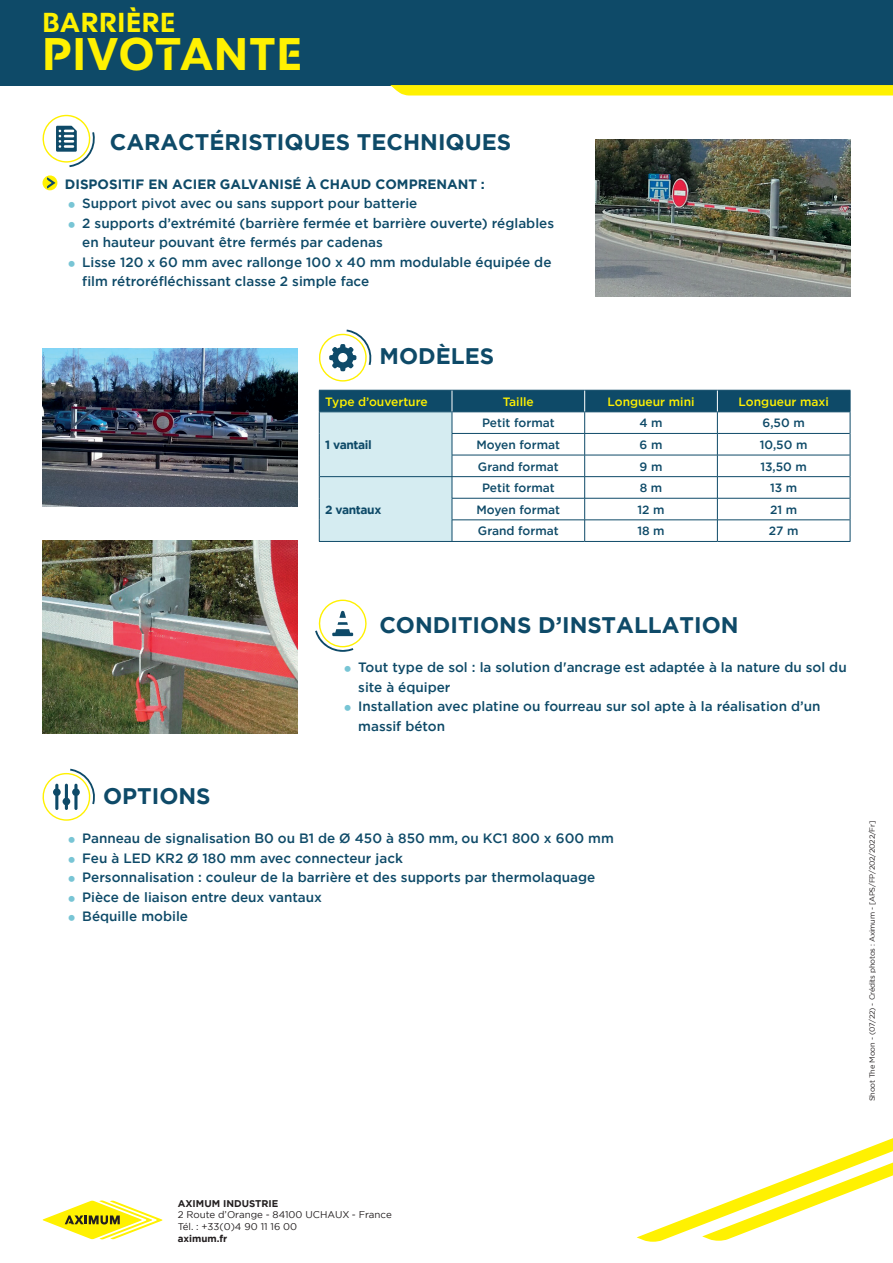
<style>
.page{position:relative;width:893px;height:1263px;background:#fff}
.page>*{position:absolute;margin:0;border:0;box-sizing:border-box;transform-origin:0 0}
.t1{font:700 45px "Colas";letter-spacing:.03em;color:#fff101}
.t2{font:700 27px "Colas";letter-spacing:.03em;color:#fff101}
.t3{font:700 22.5px "Gotham";color:#0e4a68}
.t4{font:500 13.5px/19.5px "Gotham";color:#0e4a68}
.t5{font:700 13.5px "Gotham";color:#0e4a68}
.t6{font:500 12px "Gotham";color:#0e4a68}
.t7{font:500 12px "Gotham";color:#fff101}
.t8{font:700 12px "Gotham";letter-spacing:-.03em;color:#0e4a68}
.t9{font:9.75px/11.7px "Gotham";color:#231f20}
.t10{font:700 9.75px "Gotham";color:#231f20}
.t11{font:7.5px "Gotham";letter-spacing:-.03em;color:#231f20}
</style>
<div class="page">
<div style="left:43px;top:175px;width:14px;height:15px;background:#fff101;border-radius:50%"></div>
<svg style="left:47px;top:177px;width:8px;height:11px"></svg>
<hr style="left:319px;top:541px;width:133px;height:1px;background:#0e4a68">
<hr style="left:452px;top:541px;width:133px;height:1px;background:#0e4a68">
<hr style="left:585px;top:541px;width:132px;height:1px;background:#0e4a68">
<hr style="left:717px;top:541px;width:133px;height:1px;background:#0e4a68">
<svg style="left:319px;top:390px;width:532px;height:151px"></svg>
<svg style="left:43px;top:1200px;width:119px;height:39px"></svg>
<svg style="left:42px;top:769px;width:53px;height:52px"></svg>
<div style="left:0;top:0;width:893px;height:85px;background:#0e4a68"></div>
<svg style="left:390px;top:85px;width:503px;height:10px"></svg>
<svg style="left:637px;top:1138px;width:256px;height:104px"></svg>
<svg style="left:42px;top:115px;width:53px;height:52px"></svg>
<svg style="left:315px;top:600px;width:52px;height:52px"></svg>
<svg style="left:318px;top:330px;width:54px;height:52px"></svg>
<img style="left:595px;top:139px;width:255px;height:157px">
<img style="left:43px;top:349px;width:255px;height:157px">
<img style="left:43px;top:540px;width:255px;height:193px">
<h2 class="t2" style="left:43px;top:8px;width:134px">BARRIÈRE</h2>
<h1 class="t1" style="left:43px;top:28px;width:261px">PIVOTANTE</h1>
<h3 class="t3" style="left:110px;top:127px;width:403px">CARACTÉRISTIQUES TECHNIQUES</h3>
<p class="t5" style="left:65px;top:175px;width:421px">DISPOSITIF EN ACIER GALVANISÉ À CHAUD COMPRENANT :</p>
<p class="t4" style="left:82px;top:194px;width:473px">Support pivot avec ou sans support pour batterie<br>2 supports d’extrémité (barrière fermée et barrière ouverte) réglables en hauteur pouvant être fermés par cadenas<br>Lisse 120 x 60 mm avec rallonge 100 x 40 mm modulable équipée de film rétroréfléchissant classe 2 simple face</p>
<h3 class="t3" style="left:379px;top:341px;width:116px">MODÈLES</h3>
<p class="t7" style="left:325px;top:394px;width:104px">Type d’ouverture</p>
<p class="t7" style="left:503px;top:394px;width:32px">Taille</p>
<p class="t7" style="left:607px;top:394px;width:89px">Longueur mini</p>
<p class="t7" style="left:739px;top:394px;width:92px">Longueur maxi</p>
<p class="t8" style="left:325px;top:437px;width:48px">1 vantail</p>
<p class="t6" style="left:482px;top:415px;width:74px">Petit format</p>
<p class="t6" style="left:639px;top:415px;width:25px">4 m</p>
<p class="t6" style="left:762px;top:415px;width:44px">6,50 m</p>
<p class="t6" style="left:477px;top:437px;width:85px">Moyen format</p>
<p class="t6" style="left:640px;top:437px;width:24px">6 m</p>
<p class="t6" style="left:760px;top:437px;width:49px">10,50 m</p>
<p class="t6" style="left:478px;top:458px;width:82px">Grand format</p>
<p class="t6" style="left:640px;top:458px;width:24px">9 m</p>
<p class="t6" style="left:760px;top:458px;width:48px">13,50 m</p>
<p class="t8" style="left:325px;top:502px;width:58px">2 vantaux</p>
<p class="t6" style="left:482px;top:480px;width:74px">Petit format</p>
<p class="t6" style="left:640px;top:480px;width:24px">8 m</p>
<p class="t6" style="left:770px;top:480px;width:29px">13 m</p>
<p class="t6" style="left:476px;top:502px;width:85px">Moyen format</p>
<p class="t6" style="left:637px;top:502px;width:29px">12 m</p>
<p class="t6" style="left:770px;top:502px;width:29px">21 m</p>
<p class="t6" style="left:478px;top:523px;width:82px">Grand format</p>
<p class="t6" style="left:637px;top:523px;width:29px">18 m</p>
<p class="t6" style="left:769px;top:523px;width:31px">27 m</p>
<h3 class="t3" style="left:379px;top:610px;width:361px">CONDITIONS D’INSTALLATION</h3>
<p class="t4" style="left:358px;top:658px;width:490px">Tout type de sol : la solution d'ancrage est adaptée à la nature du sol du site à équiper<br>Installation avec platine ou fourreau sur sol apte à la réalisation d’un massif béton</p>
<h3 class="t3" style="left:103px;top:781px;width:109px">OPTIONS</h3>
<p class="t4" style="left:82px;top:829px;width:533px">Panneau de signalisation B0 ou B1 de Ø 450 à 850 mm, ou KC1 800 x 600 mm Feu à LED KR2 Ø 180 mm avec connecteur jack<br>Personnalisation : couleur de la barrière et des supports par thermolaquage Pièce de liaison entre deux vantaux<br>Béquille mobile</p>
<p class="t11" style="left:867px;top:1101px;width:282px;rotate:-90deg">Shoot The Moon - (07/22) - Crédits photos : Aximum - [APS/FP/202/2022/Fr]</p>
<p class="t10" style="left:178px;top:1197px;width:102px">AXIMUM INDUSTRIE</p>
<p class="t9" style="left:178px;top:1209px;width:216px">2 Route d’Orange - 84100 UCHAUX - France<br>Tél. : +33(0)4 90 11 16 00</p>
<p class="t10" style="left:178px;top:1232px;width:51px">aximum.fr</p>
</div>
